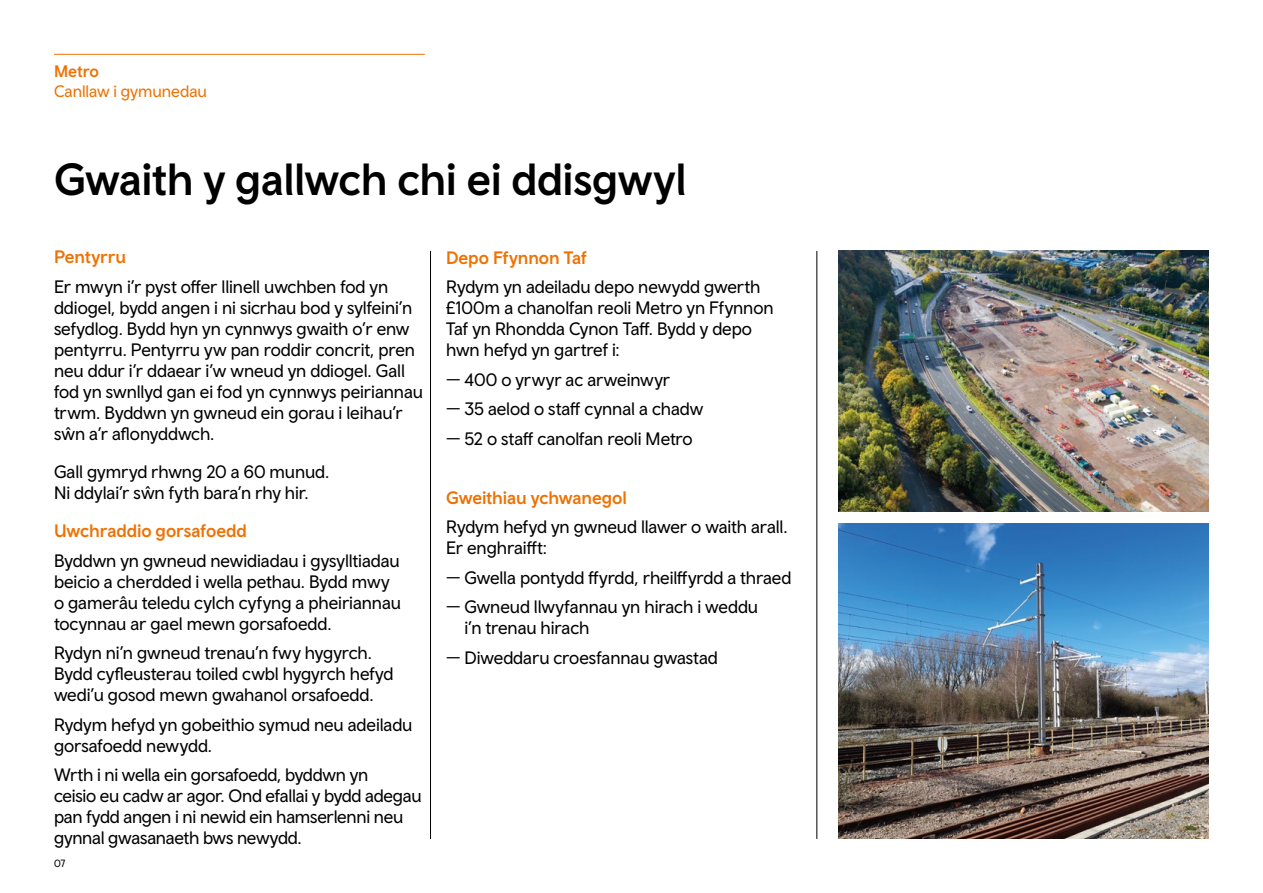
<style>
.page{position:relative;width:1263px;height:893px;background:#fff}
.page>*{position:absolute;margin:0;border:0;box-sizing:border-box;transform-origin:0 0}
.t1{font:500 45px "Wales Sans Body";letter-spacing:-.01em;color:#000}
.t2{font:18px/21px "Wales Sans Body";letter-spacing:-.005em;color:#000}
.t3{font:500 18px "Wales Sans Body";letter-spacing:-.005em;color:#ee7203}
.t4{font:16.65px "Wales Sans Body";color:#ee7203}
.t5{font:500 16.65px "Wales Sans Body";color:#ee7203}
.t6{font:10.5px "Wales Sans Body";color:#000}
</style>
<div class="page">
<hr style="left:54px;top:54px;width:371px;height:1px;background:#ee7203">
<img style="left:838px;top:251px;width:371px;height:261px">
<img style="left:838px;top:524px;width:371px;height:315px">
<hr style="left:430px;top:251px;width:1px;height:588px;background:#000">
<hr style="left:816px;top:251px;width:1px;height:588px;background:#000">
<p class="t5" style="left:54px;top:61px;width:47px">Metro</p>
<p class="t4" style="left:54px;top:81px;width:154px">Canllaw i gymunedau</p>
<h1 class="t1" style="left:54px;top:152px;width:634px">Gwaith y gallwch chi ei ddisgwyl</h1>
<p class="t3" style="left:54px;top:246px;width:73px">Pentyrru</p>
<p class="t2" style="left:54px;top:276px;width:370px">Er mwyn i’r pyst offer llinell uwchben fod yn ddiogel, bydd angen i ni sicrhau bod y sylfeini’n sefydlog. Bydd hyn yn cynnwys gwaith o’r enw pentyrru. Pentyrru yw pan roddir concrit, pren neu ddur i’r ddaear i’w wneud yn ddiogel. Gall fod yn swnllyd gan ei fod yn cynnwys peiriannau trwm. Byddwn yn gwneud ein gorau i leihau’r sŵn a’r aflonyddwch.</p>
<p class="t2" style="left:54px;top:461px;width:277px">Gall gymryd rhwng 20 a 60 munud.<br>Ni ddylai’r sŵn fyth bara’n rhy hir.</p>
<p class="t3" style="left:54px;top:520px;width:194px">Uwchraddio gorsafoedd</p>
<p class="t2" style="left:54px;top:549px;width:348px">Byddwn yn gwneud newidiadau i gysylltiadau beicio a cherdded i wella pethau. Bydd mwy o gamerâu teledu cylch cyfyng a pheiriannau tocynnau ar gael mewn gorsafoedd.</p>
<p class="t2" style="left:54px;top:642px;width:341px">Rydyn ni’n gwneud trenau’n fwy hygyrch.<br>Bydd cyfleusterau toiled cwbl hygyrch hefyd wedi’u gosod mewn gwahanol orsafoedd.</p>
<p class="t2" style="left:54px;top:713px;width:360px">Rydym hefyd yn gobeithio symud neu adeiladu gorsafoedd newydd.</p>
<p class="t2" style="left:54px;top:764px;width:369px">Wrth i ni wella ein gorsafoedd, byddwn yn<br>ceisio eu cadw ar agor. Ond efallai y bydd adegau pan fydd angen i ni newid ein hamserlenni neu gynnal gwasanaeth bws newydd.</p>
<p class="t6" style="left:54px;top:857px;width:13px">07</p>
<p class="t3" style="left:446px;top:246px;width:142px">Depo Ffynnon Taf</p>
<p class="t2" style="left:446px;top:276px;width:329px">Rydym yn adeiladu depo newydd gwerth £100m a chanolfan reoli Metro yn Ffynnon Taf yn Rhondda Cynon Taff. Bydd y depo hwn hefyd yn gartref i:</p>
<p class="t2" style="left:446px;top:368px;width:226px">— 400 o yrwyr ac arweinwyr</p>
<p class="t2" style="left:446px;top:398px;width:259px">— 35 aelod o staff cynnal a chadw</p>
<p class="t2" style="left:446px;top:427px;width:248px">— 52 o staff canolfan reoli Metro</p>
<p class="t3" style="left:446px;top:486px;width:182px">Gweithiau ychwanegol</p>
<p class="t2" style="left:446px;top:516px;width:343px">Rydym hefyd yn gwneud llawer o waith arall.<br>Er enghraifft:</p>
<p class="t2" style="left:446px;top:566px;width:347px">— Gwella pontydd ffyrdd, rheilffyrdd a thraed</p>
<p class="t2" style="left:464px;top:596px;width:295px;text-indent:-18px">— Gwneud llwyfannau yn hirach i weddu i’n trenau hirach</p>
<p class="t2" style="left:446px;top:646px;width:273px">— Diweddaru croesfannau gwastad</p>
</div>
